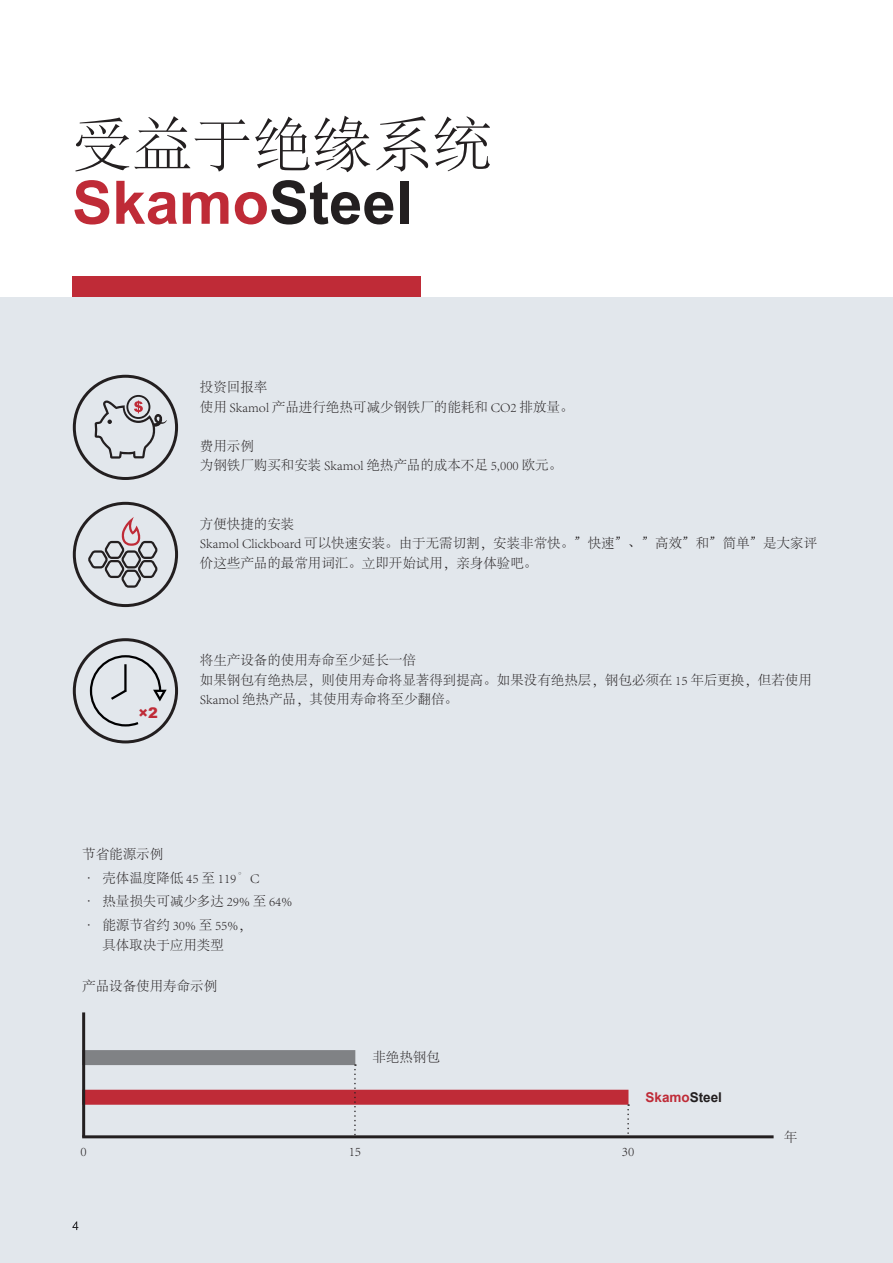
<style>
.page{position:relative;width:893px;height:1263px;background:#fff}
.page>*{position:absolute;margin:0;border:0;box-sizing:border-box;transform-origin:0 0}
.t1{font:700 60px "Arial";color:#bf2b37}
.t2{font:300 60px "Adobe Song Std";color:#231f20}
.t3{font:900 14.7px "Arial";color:#bf2b37}
.t4{font:300 13.5px/19.5px "Adobe Song Std";color:#231f20}
.t5{font:700 13.5px "Arial";color:#bf2b37}
.s1{color:#231f20}
</style>
<div class="page">
<div style="left:72px;top:276px;width:349px;height:22px;background:#bf2b37"></div>
<div style="left:0;top:298px;width:893px;height:965px;background:#e2e7ec"></div>
<svg style="left:73px;top:375px;width:105px;height:105px"></svg>
<svg style="left:73px;top:502px;width:105px;height:105px"></svg>
<svg style="left:73px;top:638px;width:105px;height:105px"></svg>
<div style="left:82px;top:1050px;width:273px;height:15px;background:#808285"></div>
<hr style="left:82px;top:1135px;width:692px;height:3px;background:#231f20">
<div style="left:82px;top:1090px;width:546px;height:15px;background:#bf2b37"></div>
<svg style="left:354px;top:1064px;width:2px;height:72px"></svg>
<svg style="left:627px;top:1104px;width:2px;height:32px"></svg>
<hr style="left:82px;top:1012px;width:3px;height:125px;background:#231f20">
<svg style="left:72px;top:1221px;width:6px;height:9px"></svg>
<h1 class="t2" style="left:72px;top:112px;width:422px">受益于绝缘系统</h1>
<h1 class="t1" style="left:72px;top:160px;width:342px">Skamo<span class="s1">Steel</span></h1>
<p class="t4" style="left:200px;top:378px;width:375px">投资回报率<br>使用 Skamol 产品进行绝热可减少钢铁厂的能耗和 CO2 排放量。</p>
<p class="t4" style="left:200px;top:436px;width:364px">费用示例<br>为钢铁厂购买和安装 Skamol 绝热产品的成本不足 5,000 欧元。</p>
<p class="t3" style="left:138px;top:702px;width:21px">×2</p>
<p class="t4" style="left:200px;top:514px;width:619px">方便快捷的安装<br>Skamol Clickboard 可以快速安装。由于无需切割，安装非常快。”快速”、”高效”和”简单”是大家评价这些产品的最常用词汇。立即开始试用，亲身体验吧。</p>
<p class="t4" style="left:200px;top:651px;width:614px">将生产设备的使用寿命至少延长一倍<br>如果钢包有绝热层，则使用寿命将显著得到提高。如果没有绝热层，钢包必须在 15 年后更换，但若使用<br>Skamol 绝热产品，其使用寿命将至少翻倍。</p>
<p class="t4" style="left:82px;top:843px;width:212px;line-height:23.7px">节省能源示例<br>· 壳体温度降低 45 至 119°C<br>· 热量损失可减少多达 29% 至 64% · 能源节省约 30% 至 55%，</p>
<p class="t4" style="left:102px;top:935px;width:123px">具体取决于应用类型</p>
<p class="t4" style="left:82px;top:976px;width:136px">产品设备使用寿命示例</p>
<p class="t4" style="left:372px;top:1048px;width:69px">非绝热钢包</p>
<p class="t5" style="left:645px;top:1088px;width:78px">Skamo<span class="s1">Steel</span></p>
<p class="t4" style="left:81px;top:1142px;width:8px">0</p>
<p class="t4" style="left:349px;top:1142px;width:14px">15</p>
<p class="t4" style="left:622px;top:1142px;width:14px">30</p>
<p class="t4" style="left:784px;top:1128px;width:15px">年</p>
</div>
